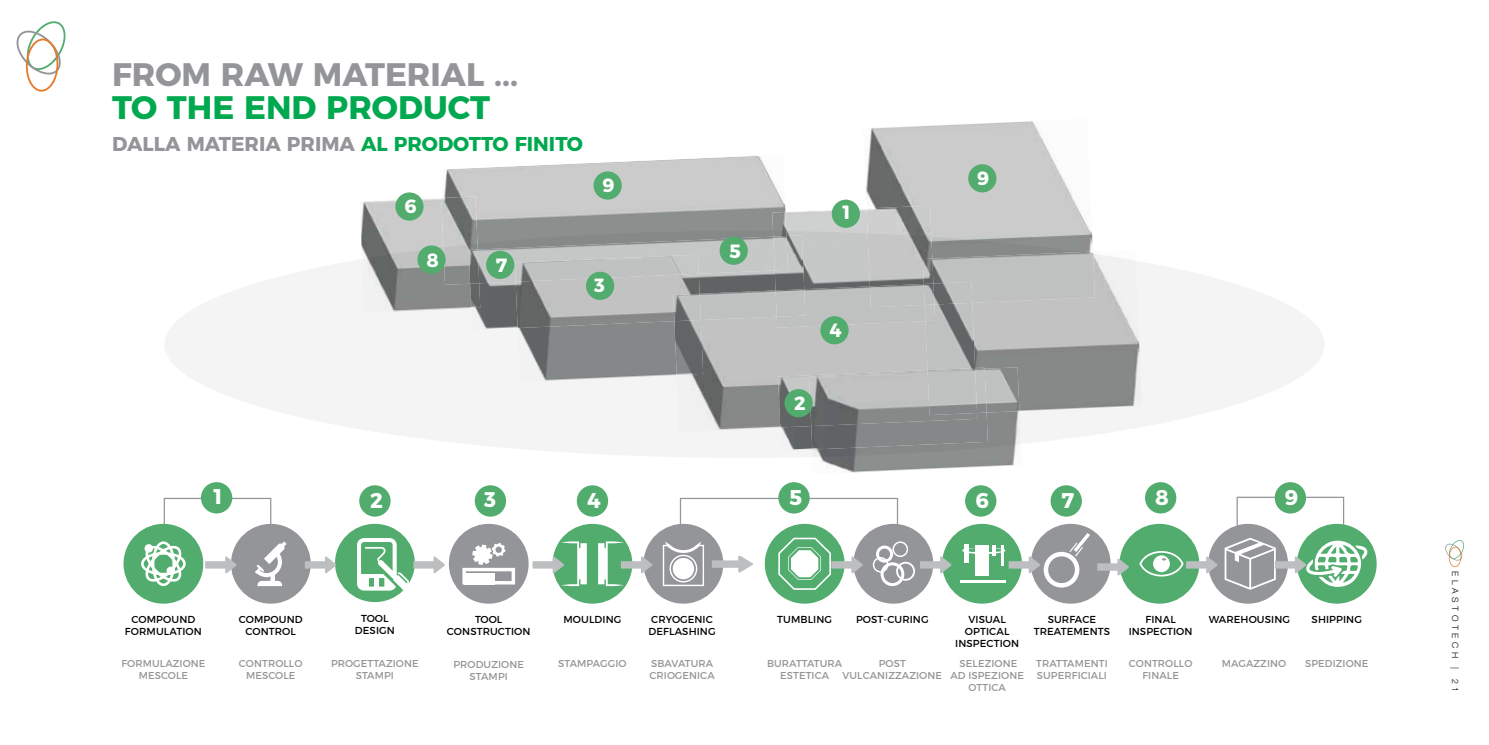
<style>
.page{position:relative;width:1489px;height:745px;background:#fff}
.page>*{position:absolute;margin:0;border:0;box-sizing:border-box;transform-origin:0 0}
.t1{font:700 32.5px "Montserrat";color:#939598}
.t2{font:700 32.5px "Montserrat";color:#00a94f}
.t3{font:700 21.25px "Montserrat";color:#fff}
.t4{font:700 20px "Montserrat";color:#939598}
.t5{font:700 19.12px "Montserrat";color:#fff}
.t6{font:10.12px/12.1px "Montserrat";letter-spacing:.01em;color:#000;text-align:center}
.t7{font:10px/12px "Montserrat";letter-spacing:.01em;color:#939598;text-align:center}
.t8{font:300 8.75px "Helvetica Neue LT Std";letter-spacing:.4em;color:#000}
.s1{color:#00a94f}
.s2{font-size:33.25px;color:#fff}
</style>
<div class="page">
<svg style="left:1445px;top:540px;width:19px;height:26px"></svg>
<svg style="left:16px;top:21px;width:50px;height:71px"></svg>
<div style="left:164px;top:230px;width:1160px;height:227px;background:#f4f4f4;border-radius:50%"></div>
<img style="left:866px;top:121px;width:226px;height:130px">
<img style="left:785px;top:208px;width:81px;height:78px">
<img style="left:866px;top:205px;width:66px;height:81px">
<img style="left:443px;top:155px;width:342px;height:81px">
<img style="left:772px;top:212px;width:14px;height:24px">
<img style="left:360px;top:198px;width:110px;height:114px">
<img style="left:441px;top:196px;width:36px;height:88px">
<img style="left:475px;top:283px;width:299px;height:46px">
<img style="left:774px;top:235px;width:31px;height:55px">
<img style="left:477px;top:236px;width:297px;height:47px">
<img style="left:773px;top:236px;width:15px;height:34px">
<img style="left:470px;top:283px;width:10px;height:25px">
<img style="left:468px;top:249px;width:11px;height:34px">
<img style="left:517px;top:328px;width:157px;height:53px">
<img style="left:515px;top:273px;width:184px;height:55px">
<img style="left:515px;top:254px;width:183px;height:27px">
<img style="left:972px;top:249px;width:168px;height:162px">
<img style="left:932px;top:251px;width:162px;height:52px">
<img style="left:922px;top:258px;width:11px;height:26px">
<img style="left:691px;top:320px;width:234px;height:110px">
<img style="left:776px;top:286px;width:149px;height:41px">
<img style="left:869px;top:284px;width:54px;height:23px">
<img style="left:699px;top:290px;width:77px;height:30px">
<img style="left:674px;top:320px;width:29px;height:55px">
<img style="left:673px;top:293px;width:27px;height:28px">
<img style="left:925px;top:303px;width:50px;height:67px">
<img style="left:933px;top:282px;width:39px;height:22px">
<img style="left:923px;top:283px;width:12px;height:38px">
<img style="left:780px;top:427px;width:31px;height:23px">
<img style="left:778px;top:370px;width:149px;height:57px">
<img style="left:927px;top:368px;width:48px;height:1px">
<img style="left:812px;top:411px;width:209px;height:62px">
<img style="left:984px;top:367px;width:35px;height:45px">
<img style="left:811px;top:412px;width:176px;height:37px">
<img style="left:975px;top:368px;width:11px;height:45px">
<img style="left:809px;top:371px;width:168px;height:55px">
<img style="left:927px;top:369px;width:50px;height:46px">
<div style="left:335px;top:523px;width:80px;height:78px;background:#51ac6e;border-radius:50%"></div>
<svg style="left:123px;top:497px;width:213px;height:107px"></svg>
<svg style="left:357px;top:495px;width:1020px;height:109px"></svg>
<div style="left:831px;top:199px;width:29px;height:29px;background:#51ac6e;border-radius:50%"></div>
<div style="left:784px;top:389px;width:28px;height:28px;background:#51ac6e;border-radius:50%"></div>
<div style="left:586px;top:271px;width:28px;height:29px;background:#51ac6e;border-radius:50%"></div>
<div style="left:820px;top:316px;width:28px;height:28px;background:#51ac6e;border-radius:50%"></div>
<div style="left:719px;top:236px;width:28px;height:29px;background:#51ac6e;border-radius:50%"></div>
<div style="left:395px;top:192px;width:28px;height:28px;background:#51ac6e;border-radius:50%"></div>
<div style="left:417px;top:245px;width:28px;height:28px;background:#51ac6e;border-radius:50%"></div>
<div style="left:486px;top:250px;width:28px;height:29px;background:#51ac6e;border-radius:50%"></div>
<div style="left:201px;top:482px;width:31px;height:31px;background:#51ac6e;border-radius:50%"></div>
<div style="left:359px;top:485px;width:31px;height:31px;background:#51ac6e;border-radius:50%"></div>
<div style="left:474px;top:485px;width:32px;height:31px;background:#51ac6e;border-radius:50%"></div>
<div style="left:576px;top:485px;width:32px;height:31px;background:#51ac6e;border-radius:50%"></div>
<div style="left:778px;top:482px;width:31px;height:31px;background:#51ac6e;border-radius:50%"></div>
<div style="left:965px;top:485px;width:31px;height:31px;background:#51ac6e;border-radius:50%"></div>
<div style="left:1144px;top:482px;width:32px;height:31px;background:#51ac6e;border-radius:50%"></div>
<div style="left:1050px;top:485px;width:31px;height:31px;background:#51ac6e;border-radius:50%"></div>
<div style="left:593px;top:171px;width:28px;height:28px;background:#51ac6e;border-radius:50%"></div>
<div style="left:968px;top:164px;width:28px;height:28px;background:#51ac6e;border-radius:50%"></div>
<div style="left:1274px;top:482px;width:31px;height:31px;background:#51ac6e;border-radius:50%"></div>
<h1 class="t1" style="left:112px;top:48px;width:407px">FROM RAW MATERIAL ...</h1>
<h1 class="t2" style="left:112px;top:80px;width:379px">TO THE END PRODUCT</h1>
<h3 class="t4" style="left:112px;top:127px;width:502px">DALLA MATERIA PRIMA <span class="s1">AL PRODOTTO FINITO</span> <span class="s2">...</span></h3>
<h3 class="t5" style="left:404px;top:191px;width:14px">6</h3>
<h3 class="t5" style="left:426px;top:244px;width:14px">8</h3>
<h3 class="t5" style="left:496px;top:249px;width:13px">7</h3>
<h3 class="t5" style="left:602px;top:170px;width:14px">9</h3>
<h3 class="t5" style="left:594px;top:269px;width:12px">3</h3>
<h3 class="t5" style="left:729px;top:235px;width:13px">5</h3>
<h3 class="t5" style="left:842px;top:197px;width:9px">1</h3>
<h3 class="t5" style="left:794px;top:387px;width:13px">2</h3>
<h3 class="t5" style="left:829px;top:314px;width:14px">4</h3>
<h3 class="t5" style="left:977px;top:163px;width:14px">9</h3>
<h2 class="t3" style="left:213px;top:478px;width:10px">1</h2>
<h2 class="t3" style="left:370px;top:483px;width:14px">2</h2>
<h2 class="t3" style="left:484px;top:482px;width:13px">3</h2>
<h2 class="t3" style="left:587px;top:483px;width:15px">4</h2>
<h2 class="t3" style="left:789px;top:480px;width:14px">5</h2>
<h2 class="t3" style="left:975px;top:483px;width:15px">6</h2>
<h2 class="t3" style="left:1061px;top:483px;width:14px">7</h2>
<h2 class="t3" style="left:1154px;top:480px;width:15px">8</h2>
<h2 class="t3" style="left:1284px;top:480px;width:15px">9</h2>
<p class="t6" style="left:125px;top:612px;width:78px">COMPOUND<br>FORMULATION</p>
<p class="t7" style="left:121px;top:657px;width:86px">FORMULAZIONE<br>MESCOLE</p>
<p class="t6" style="left:239px;top:612px;width:65px">COMPOUND<br>CONTROL</p>
<p class="t7" style="left:239px;top:657px;width:65px">CONTROLLO<br>MESCOLE</p>
<p class="t6" style="left:355px;top:612px;width:41px">TOOL<br>DESIGN</p>
<p class="t7" style="left:331px;top:656px;width:89px">PROGETTAZIONE<br>STAMPI</p>
<p class="t6" style="left:447px;top:612px;width:85px">TOOL<br>CONSTRUCTION</p>
<p class="t7" style="left:453px;top:657px;width:72px">PRODUZIONE<br>STAMPI</p>
<p class="t6" style="left:563px;top:612px;width:59px">MOULDING</p>
<p class="t7" style="left:558px;top:657px;width:70px">STAMPAGGIO</p>
<p class="t6" style="left:648px;top:612px;width:69px;text-align:left">CRYOGENIC<br>DEFLASHING</p>
<p class="t7" style="left:649px;top:657px;width:67px;text-align:left">SBAVATURA<br>CRIOGENICA</p>
<p class="t6" style="left:777px;top:612px;width:56px">TUMBLING</p>
<p class="t6" style="left:856px;top:612px;width:74px">POST-CURING</p>
<p class="t6" style="left:955px;top:612px;width:65px">VISUAL<br>OPTICAL<br>INSPECTION</p>
<p class="t6" style="left:1033px;top:612px;width:78px">SURFACE<br>TREATEMENTS</p>
<p class="t6" style="left:1128px;top:612px;width:65px">FINAL<br>INSPECTION</p>
<p class="t6" style="left:1208px;top:612px;width:83px">WAREHOUSING</p>
<p class="t6" style="left:1311px;top:612px;width:52px">SHIPPING</p>
<p class="t7" style="left:842px;top:657px;width:101px">POST<br>VULCANIZZAZIONE</p>
<p class="t7" style="left:767px;top:657px;width:77px">BURATTATURA<br>ESTETICA</p>
<p class="t7" style="left:950px;top:657px;width:75px">SELEZIONE<br>AD ISPEZIONE<br>OTTICA</p>
<p class="t7" style="left:1036px;top:657px;width:73px;text-align:left">TRATTAMENTI<br>SUPERFICIALI</p>
<p class="t7" style="left:1128px;top:657px;width:65px">CONTROLLO<br>FINALE</p>
<p class="t7" style="left:1221px;top:657px;width:66px">MAGAZZINO</p>
<p class="t7" style="left:1304px;top:657px;width:65px">SPEDIZIONE</p>
<p class="t8" style="left:1460px;top:571px;width:122px;rotate:90deg">ELASTOTECH | 21</p>
</div>
